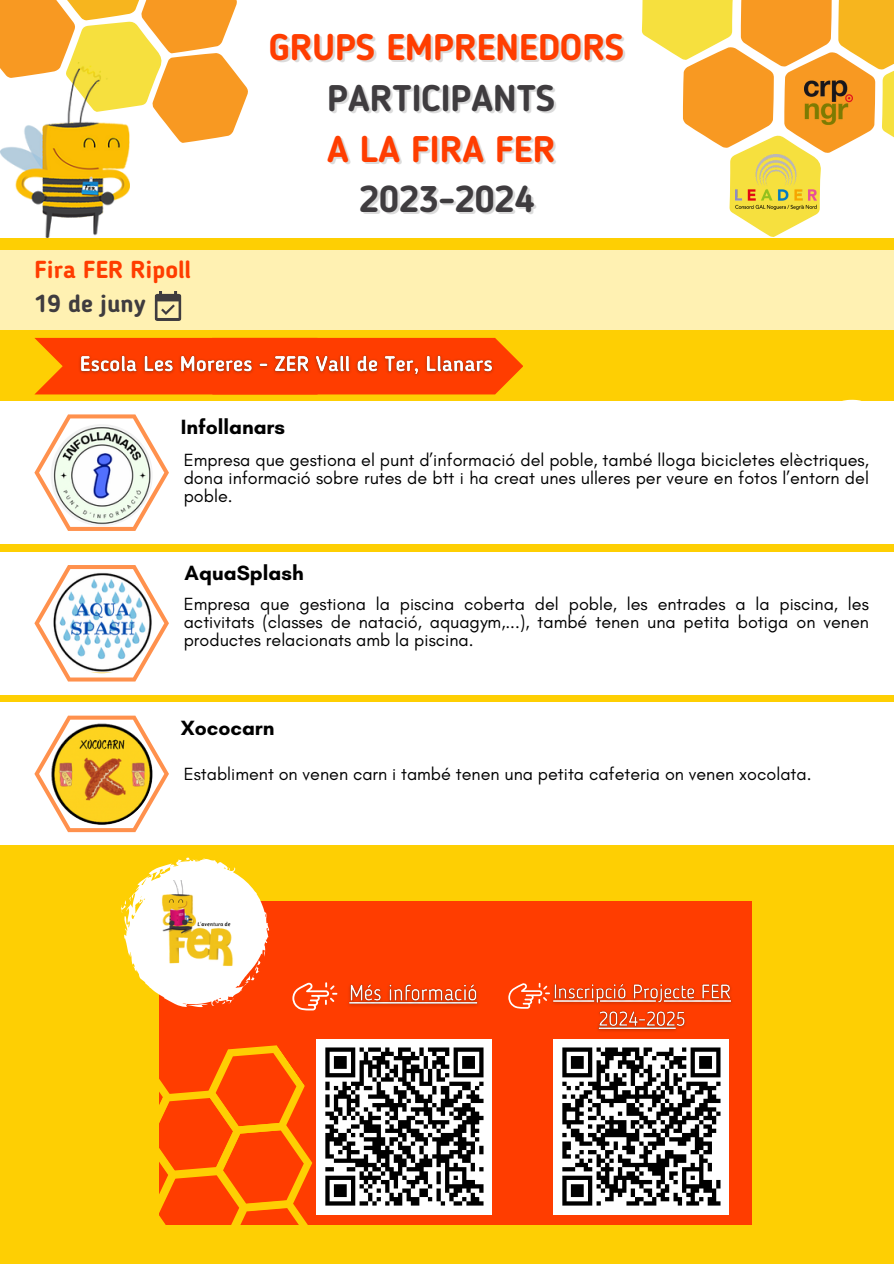
<style>
.page{position:relative;width:894px;height:1264px;background:#fff}
.page>*{position:absolute;margin:0;border:0;box-sizing:border-box;transform-origin:0 0}
.t1{font:700 36.75px "Blogger Sans";color:#ff3d00}
.t2{font:700 36.75px "Blogger Sans";color:#3f3c3f}
.t3{font:700 24.45px/33.5px "Blogger Sans";color:#ff3d00}
.t4{font:700 21px "Glacial Indifference";color:#000}
.t5{font:18px/18px "Glacial Indifference";color:#000;text-align:justify}
.s1{color:#3f3c3f}
</style>
<div class="page">
<div style="left:0;top:0;width:893px;height:1263px;background:#fecf03"></div>
<div style="left:0;top:0;width:893px;height:238px;background:#fff"></div>
<svg style="left:0;top:0;width:248px;height:152px"></svg>
<img style="left:0;top:62px;width:129px;height:176px">
<svg style="left:641px;top:0;width:252px;height:237px"></svg>
<img style="left:804px;top:78px;width:48px;height:48px">
<img style="left:735px;top:154px;width:81px;height:55px">
<div style="left:0;top:250px;width:893px;height:80px;background:#fff1b2"></div>
<img style="left:842px;top:399px;width:19px;height:2px">
<svg style="left:154px;top:291px;width:27px;height:30px"></svg>
<svg style="left:34px;top:338px;width:488px;height:56px;background:#fe4d00"></svg>
<img style="left:75px;top:349px;width:424px;height:32px">
<div style="left:0;top:401px;width:893px;height:143px;background:#fff"></div>
<svg style="left:34px;top:414px;width:135px;height:117px"></svg>
<img style="left:51px;top:424px;width:102px;height:102px;border-radius:50%">
<div style="left:0;top:552px;width:893px;height:142px;background:#fff"></div>
<svg style="left:34px;top:565px;width:135px;height:116px"></svg>
<img style="left:51px;top:571px;width:102px;height:102px;border-radius:50%">
<div style="left:0;top:702px;width:893px;height:143px;background:#fff"></div>
<svg style="left:34px;top:715px;width:135px;height:117px"></svg>
<img style="left:51px;top:723px;width:102px;height:101px;border-radius:50%">
<div style="left:159px;top:901px;width:592px;height:323px;background:#ff3d00"></div>
<svg style="left:508px;top:982px;width:40px;height:26px"></svg>
<svg style="left:121px;top:857px;width:148px;height:150px"></svg>
<img style="left:157px;top:881px;width:84px;height:87px">
<svg style="left:292px;top:982px;width:45px;height:28px"></svg>
<img style="left:349px;top:984px;width:129px;height:22px">
<img style="left:548px;top:983px;width:184px;height:49px">
<div style="left:317px;top:1038px;width:175px;height:176px;background:#fff"></div>
<svg style="left:159px;top:1038px;width:328px;height:187px"></svg>
<div style="left:553px;top:1038px;width:175px;height:176px;background:#fff"></div>
<svg style="left:562px;top:1047px;width:159px;height:159px"></svg>
<p class="t3" style="left:34px;top:255px;width:158px">Fira FER Ripoll<br><span class="s1">19 de juny</span></p>
<p class="t1" style="left:269px;top:33px;width:356px">GRUPS EMPRENEDORS</p>
<p class="t2" style="left:327px;top:83px;width:229px">PARTICIPANTS</p>
<p class="t1" style="left:327px;top:134px;width:230px">A LA FIRA FER</p>
<h1 class="t2" style="left:359px;top:184px;width:176px">2023-2024</h1>
<p class="t4" style="left:181px;top:414px;width:106px">Infollanars</p>
<p class="t5" style="left:184px;top:450px;width:686px">Empresa que gestiona el punt d’informació del poble, també lloga bicicletes elèctriques, dona informació sobre rutes de btt i ha creat unes ulleres per veure en fotos l’entorn del poble.</p>
<p class="t4" style="left:184px;top:560px;width:121px">AquaSplash</p>
<p class="t5" style="left:184px;top:594px;width:686px">Empresa que gestiona la piscina coberta del poble, les entrades a la piscina, les activitats (classes de natació, aquagym,...), també tenen una petita botiga on venen productes relacionats amb la piscina.</p>
<h3 class="t4" style="left:181px;top:715px;width:95px">Xococarn</h3>
<p class="t5" style="left:184px;top:764px;width:629px">Establiment on venen carn i també tenen una petita cafeteria on venen xocolata.</p>
</div>
